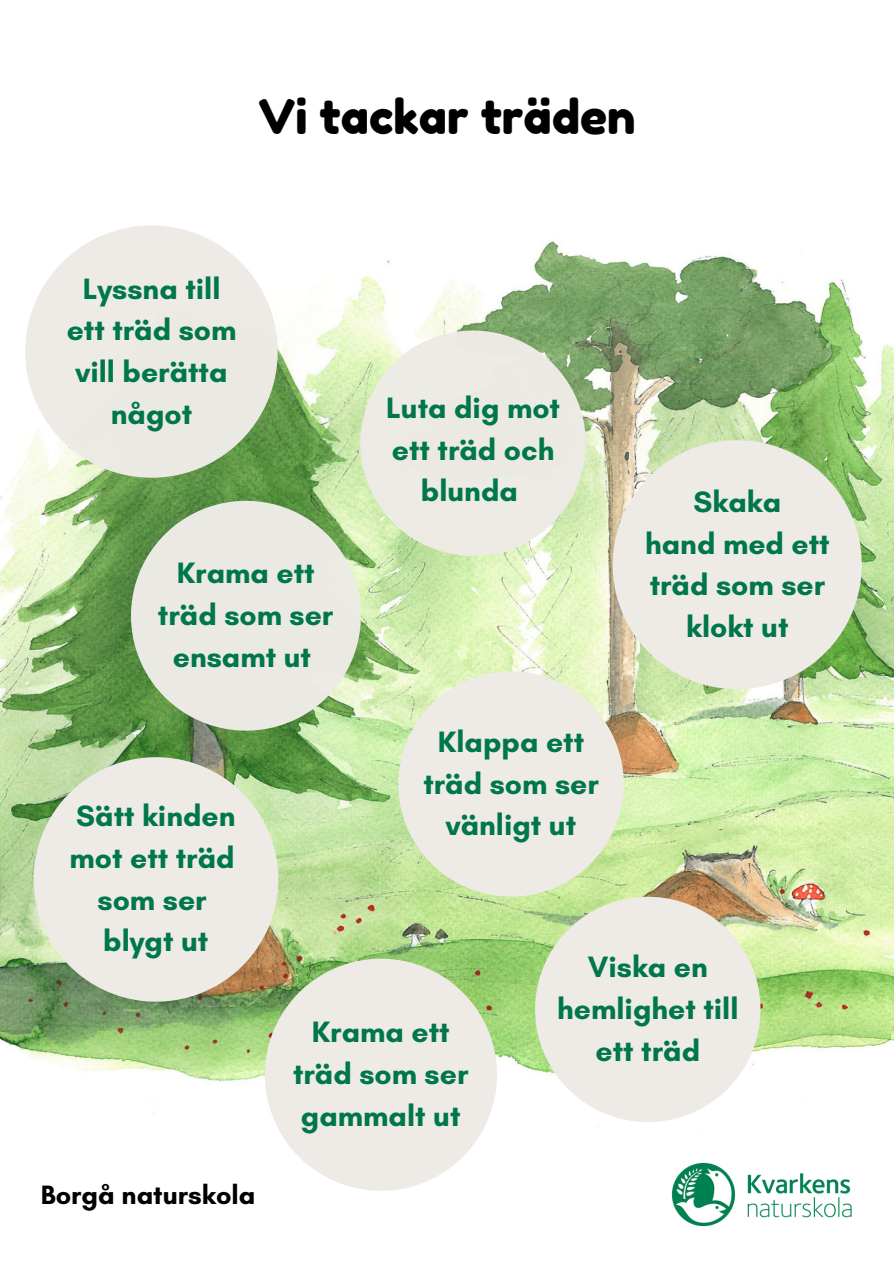
<style>
.page{position:relative;width:894px;height:1264px;background:#fff}
.page>*{position:absolute;margin:0;border:0;box-sizing:border-box;transform-origin:0 0}
.t1{font:47.25px "Fredoka One";color:#000}
.t2{font:700 30px/41.7px "Glacial Indifference";color:#00774b;text-align:center}
.t3{font:700 27px "Glacial Indifference";color:#000}
</style>
<div class="page">
<img style="left:0;top:241px;width:893px;height:885px">
<svg style="left:34px;top:757px;width:244px;height:244px;background:#dbddce"></svg>
<svg style="left:360px;top:330px;width:225px;height:226px;background:#e3e7d7"></svg>
<svg style="left:398px;top:671px;width:225px;height:225px;background:#e7e9d8"></svg>
<svg style="left:612px;top:440px;width:249px;height:249px;background:#e0e2d2"></svg>
<svg style="left:535px;top:896px;width:225px;height:226px;background:#e9e8dc"></svg>
<svg style="left:131px;top:501px;width:230px;height:229px;background:#d3dbc7"></svg>
<svg style="left:25px;top:225px;width:252px;height:252px;background:#e7e8df"></svg>
<svg style="left:265px;top:958px;width:232px;height:232px;background:#e4e7d9"></svg>
<img style="left:628px;top:1123px;width:265px;height:104px">
<h1 class="t1" style="left:258px;top:88px;width:379px">Vi tackar träden</h1>
<p class="t2" style="left:67px;top:267px;width:171px">Lyssna till ett träd som vill berätta något</p>
<p class="t2" style="left:158px;top:552px;width:177px">Krama ett träd som ser ensamt ut</p>
<p class="t2" style="left:386px;top:386px;width:175px">Luta dig mot ett träd och blunda</p>
<p class="t2" style="left:645px;top:480px;width:186px">Skaka<br>hand med ett träd som ser klokt ut</p>
<p class="t2" style="left:70px;top:795px;width:167px">Sätt kinden mot ett träd som ser blygt ut</p>
<p class="t3" style="left:41px;top:1178px;width:216px">Borgå naturskola</p>
<p class="t2" style="left:423px;top:720px;width:177px">Klappa ett träd som ser vänligt ut</p>
<p class="t2" style="left:293px;top:1011px;width:177px">Krama ett träd som ser gammalt ut</p>
<p class="t2" style="left:557px;top:946px;width:183px">Viska en hemlighet till ett träd</p>
</div>
